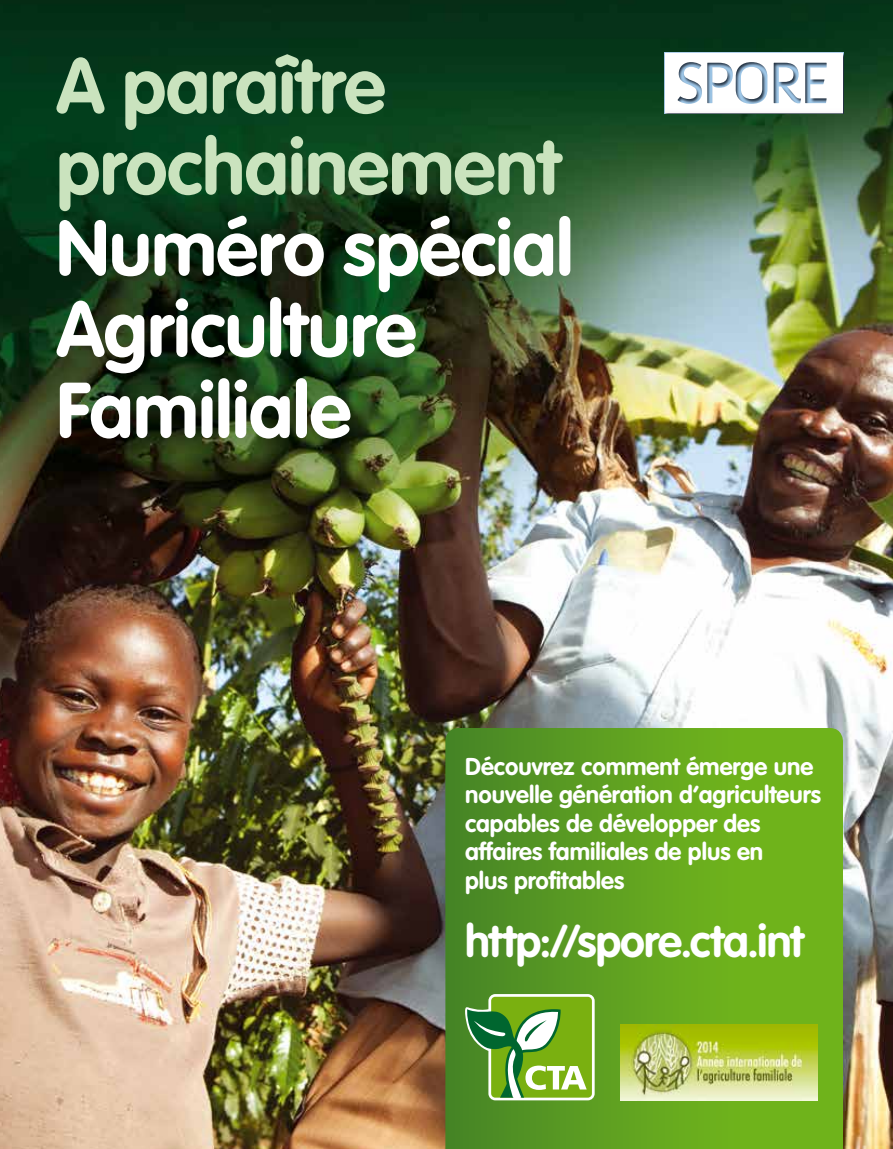
<style>
.page{position:relative;width:893px;height:1149px;background:#fff}
.page>*{position:absolute;margin:0;border:0;box-sizing:border-box;transform-origin:0 0}
.t1{font:700 77.25px/81px "VAG Rounded";color:#fff}
.t2{font:700 77.25px/81px "VAG Rounded";letter-spacing:-.005em;color:#cae3be}
.t3{font:700 44.85px "VAG Rounded";letter-spacing:-.02em;color:#fff}
.t4{font:700 24px/28.5px "VAG Rounded";color:#fff}
</style>
<div class="page">
<img style="left:0;top:0;width:893px;height:1148px">
<svg style="left:665px;top:53px;width:178px;height:60px"></svg>
<svg style="left:445px;top:727px;width:398px;height:421px;background:#61a320"></svg>
<img style="left:621px;top:1024px;width:196px;height:75px">
<svg style="left:465px;top:993px;width:130px;height:106px"></svg>
<svg style="left:0;top:0;width:5px;height:3px"></svg>
<h1 class="t2" style="left:56px;top:45px;width:505px">A paraître prochainement</h1>
<h1 class="t1" style="left:56px;top:207px;width:518px">Numéro spécial<br>Agriculture<br>Familiale</h1>
<p class="t4" style="left:465px;top:751px;width:357px">Découvrez comment émerge une nouvelle génération d’agriculteurs capables de développer des affaires familiales de plus en<br>plus profitables</p>
<h2 class="t3" style="left:465px;top:914px;width:340px">http://spore.cta.int</h2>
</div>
